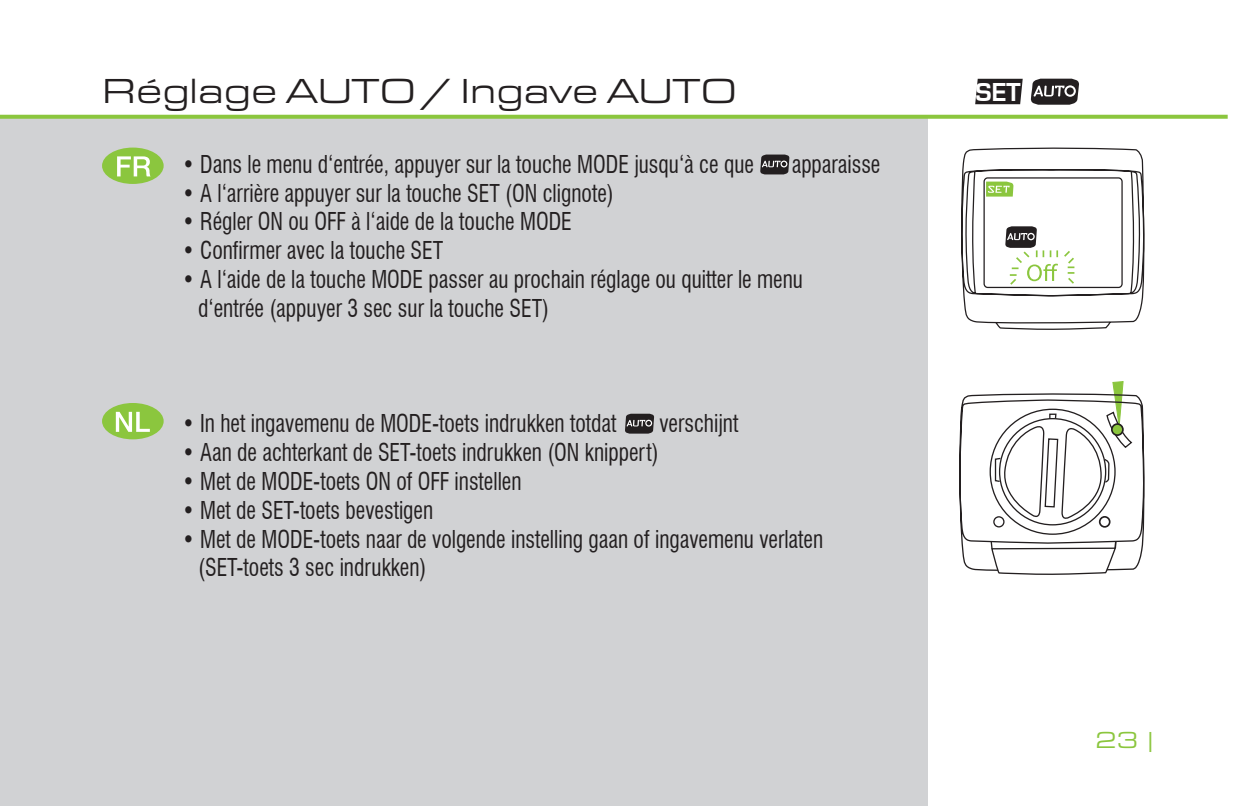
<style>
.page{position:relative;width:1236px;height:806px;background:#fff}
.page>*{position:absolute;margin:0;border:0;box-sizing:border-box;transform-origin:0 0}
.t1{font:expanded 36px "Micro Square";color:#231f20}
.t2{font:condensed 24px/28.8px "Swiss 721 BT";color:#231f20;scale:.9 1}
.t3{font:expanded 24px "Micro Square";color:#8bc63e}
.t4{font:600 24px "Eurostile";color:#fff}
</style>
<div class="page">
<div style="left:0;top:116px;width:928px;height:689px;background:#d1d2d4"></div>
<svg style="left:0;top:114px;width:1228px;height:70px"></svg>
<div style="left:102px;top:403px;width:62px;height:36px;background:#8bc63e;border-radius:50%"></div>
<svg style="left:116px;top:411px;width:34px;height:20px"></svg>
<div style="left:102px;top:147px;width:62px;height:37px;background:#8bc63e;border-radius:50%"></div>
<svg style="left:117px;top:156px;width:34px;height:20px"></svg>
<svg style="left:1031px;top:79px;width:48px;height:26px"></svg>
<svg style="left:975px;top:79px;width:48px;height:25px"></svg>
<svg style="left:760px;top:154px;width:29px;height:20px"></svg>
<svg style="left:959px;top:146px;width:189px;height:184px"></svg>
<svg style="left:959px;top:381px;width:186px;height:194px"></svg>
<svg style="left:625px;top:413px;width:29px;height:20px"></svg>
<h1 class="t1" style="left:102px;top:71px;width:636px">Réglage AUTO / Ingave AUTO</h1>
<p class="t2" style="left:182px;top:149px;width:637px">• Dans le menu d‘entrée, appuyer sur la touche MODE jusqu‘à ce que</p>
<p class="t2" style="left:792px;top:149px;width:100px">apparaisse</p>
<p class="t2" style="left:182px;top:178px;width:481px">• A l‘arrière appuyer sur la touche SET (ON clignote)</p>
<p class="t2" style="left:182px;top:207px;width:435px">• Régler ON ou OFF à l‘aide de la touche MODE</p>
<p class="t2" style="left:182px;top:236px;width:292px">• Confirmer avec la touche SET</p>
<p class="t2" style="left:198px;top:265px;width:674px;text-indent:-16px">• A l‘aide de la touche MODE passer au prochain réglage ou quitter le menu d‘entrée (appuyer 3 sec sur la touche SET)</p>
<p class="t2" style="left:182px;top:409px;width:484px">• In het ingavemenu de MODE-toets indrukken totdat</p>
<p class="t2" style="left:659px;top:409px;width:89px">verschijnt</p>
<p class="t2" style="left:182px;top:437px;width:531px">• Aan de achterkant de SET-toets indrukken (ON knippert)</p>
<p class="t2" style="left:182px;top:466px;width:379px">• Met de MODE-toets ON of OFF instellen</p>
<p class="t2" style="left:182px;top:495px;width:281px">• Met de SET-toets bevestigen</p>
<p class="t2" style="left:198px;top:524px;width:696px;text-indent:-16px">• Met de MODE-toets naar de volgende instelling gaan of ingavemenu verlaten (SET-toets 3 sec indrukken)</p>
<p class="t4" style="left:975px;top:77px;width:47px">SET</p>
<p class="t3" style="left:1095px;top:726px;width:63px">23 |</p>
</div>
